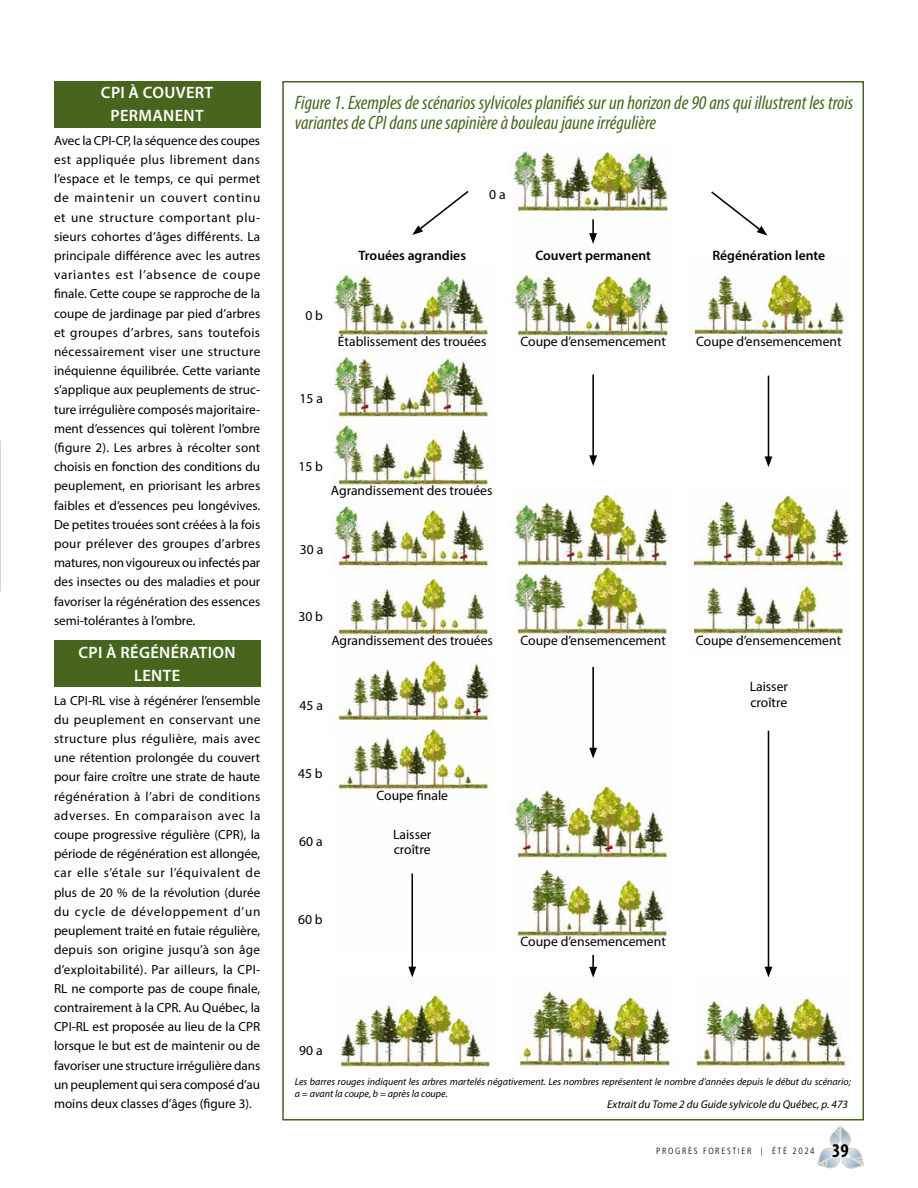
<style>
.page{position:relative;width:918px;height:1188px;background:#fff}
.page>*{position:absolute;margin:0;border:0;box-sizing:border-box;transform-origin:0 0}
.t1{font:italic condensed 19.5px/20.2px "Myriad Pro";color:#47651c}
.t2{font:600 16.5px/22.5px "Myriad Pro";letter-spacing:.02em;color:#fff;text-align:center}
.t3{font:13.65px/15.5px "Myriad Pro";color:#000}
.t4{font:600 13.65px "Myriad Pro";color:#000}
.t5{font:13.2px/19.2px "Myriad Pro";color:#000;text-align:justify}
.t6{font:italic 11.25px "Myriad Pro";color:#000}
.t7{font:italic 10.05px/12.1px "Myriad Pro";color:#000}
.t8{font:9px "Frutiger LT 47 Lt Cn";letter-spacing:.18em;color:#000}
.s1{font-family:"Myriad Pro";font-weight:700;font-stretch:condensed;font-size:19.5px}
</style>
<div class="page">
<svg style="left:818px;top:1126px;width:46px;height:42px"></svg>
<div style="left:54px;top:640px;width:207px;height:46px;background:#47651c"></div>
<div style="left:54px;top:81px;width:207px;height:46px;background:#47651c"></div>
<img style="left:339px;top:977px;width:152px;height:92px">
<img style="left:518px;top:989px;width:158px;height:80px">
<img style="left:695px;top:977px;width:152px;height:92px">
<img style="left:333px;top:504px;width:161px;height:134px">
<img style="left:509px;top:491px;width:164px;height:149px">
<img style="left:692px;top:490px;width:157px;height:145px">
<hr style="left:0;top:591px;width:1px;height:156px;background:#000">
<img style="left:333px;top:271px;width:157px;height:216px">
<img style="left:509px;top:150px;width:163px;height:190px">
<img style="left:693px;top:264px;width:154px;height:73px">
<svg style="left:412px;top:191px;width:57px;height:44px"></svg>
<svg style="left:711px;top:191px;width:56px;height:45px"></svg>
<svg style="left:589px;top:219px;width:8px;height:25px"></svg>
<hr style="left:592px;top:374px;width:2px;height:84px;background:#000">
<svg style="left:589px;top:455px;width:8px;height:11px"></svg>
<hr style="left:768px;top:376px;width:1px;height:83px;background:#000">
<svg style="left:765px;top:456px;width:7px;height:11px"></svg>
<img style="left:335px;top:660px;width:156px;height:134px">
<img style="left:509px;top:666px;width:164px;height:273px">
<hr style="left:592px;top:667px;width:2px;height:83px;background:#000">
<svg style="left:589px;top:748px;width:8px;height:11px"></svg>
<hr style="left:768px;top:731px;width:1px;height:238px;background:#000">
<svg style="left:765px;top:967px;width:7px;height:10px"></svg>
<hr style="left:411px;top:873px;width:2px;height:96px;background:#000">
<svg style="left:408px;top:967px;width:8px;height:10px"></svg>
<svg style="left:589px;top:955px;width:8px;height:23px"></svg>
<p class="t2" style="left:101px;top:81px;width:114px">CPI À COUVERT<br>PERMANENT</p>
<p class="t5" style="left:54px;top:131px;width:208px">Avec la CPI-CP, la séquence des coupes est appliquée plus librement dans l’espace et le temps, ce qui permet de maintenir un couvert continu et une structure comportant plu&shy;sieurs cohortes d’âges différents. La principale différence avec les autres variantes est l’absence de coupe finale. Cette coupe se rapproche de la coupe de jardinage par pied d’arbres et groupes d’arbres, sans toutefois nécessairement viser une structure inéquienne équilibrée. Cette variante s’applique aux peuplements de struc&shy;ture irrégulière composés majoritaire&shy;ment d’essences qui tolèrent l’ombre (figure 2). Les arbres à récolter sont choisis en fonction des conditions du peuplement, en priorisant les arbres faibles et d’essences peu longévives.<br>De petites trouées sont créées à la fois pour prélever des groupes d’arbres matures, non vigoureux ou infectés par des insectes ou des maladies et pour favoriser la régénération des essences semi-tolérantes à l’ombre.</p>
<p class="t2" style="left:79px;top:641px;width:159px">CPI À RÉGÉNÉRATION<br>LENTE</p>
<p class="t5" style="left:54px;top:690px;width:208px">La CPI-RL vise à régénérer l’ensemble du peuplement en conservant une structure plus régulière, mais avec une rétention prolongée du couvert pour faire croître une strate de haute régénération à l’abri de conditions adverses. En comparaison avec la coupe progressive régulière (CPR), la période de régénération est allongée, car elle s’étale sur l’équivalent de plus de 20 % de la révolution (durée du cycle de développement d’un peuplement traité en futaie régulière, depuis son origine jusqu’à son âge d’exploitabilité). Par ailleurs, la CPI-RL ne comporte pas de coupe finale, contrairement à la CPR. Au Québec, la CPI-RL est proposée au lieu de la CPR lorsque le but est de maintenir ou de favoriser une structure irrégulière dans un peuplement qui sera composé d’au moins deux classes d’âges (figure 3).</p>
<h1 class="t1" style="left:295px;top:92px;width:560px">Figure 1. Exemples de scénarios sylvicoles planifiés sur un horizon de 90 ans qui illustrent les trois variantes de CPI dans une sapinière à bouleau jaune irrégulière</h1>
<p class="t3" style="left:489px;top:187px;width:18px">0 a</p>
<p class="t4" style="left:358px;top:246px;width:109px">Trouées agrandies</p>
<p class="t4" style="left:535px;top:246px;width:117px">Couvert permanent</p>
<p class="t4" style="left:712px;top:246px;width:114px">Régénération lente</p>
<p class="t3" style="left:305px;top:307px;width:19px">0 b</p>
<p class="t3" style="left:338px;top:333px;width:150px">Établissement des trouées</p>
<p class="t3" style="left:520px;top:333px;width:147px">Coupe d’ensemencement</p>
<p class="t3" style="left:696px;top:333px;width:147px">Coupe d’ensemencement</p>
<p class="t3" style="left:300px;top:391px;width:25px">15 a</p>
<p class="t3" style="left:298px;top:458px;width:26px">15 b</p>
<p class="t3" style="left:331px;top:483px;width:163px">Agrandissement des trouées</p>
<p class="t3" style="left:300px;top:541px;width:25px">30 a</p>
<p class="t3" style="left:298px;top:608px;width:26px">30 b</p>
<p class="t3" style="left:300px;top:697px;width:25px">45 a</p>
<p class="t3" style="left:331px;top:632px;width:163px">Agrandissement des trouées</p>
<p class="t3" style="left:520px;top:632px;width:147px">Coupe d’ensemencement</p>
<p class="t3" style="left:696px;top:632px;width:147px">Coupe d’ensemencement</p>
<p class="t3" style="left:750px;top:679px;width:40px">Laisser croître</p>
<p class="t3" style="left:298px;top:766px;width:26px">45 b</p>
<p class="t3" style="left:299px;top:833px;width:25px">60 a</p>
<p class="t3" style="left:376px;top:788px;width:73px">Coupe finale</p>
<p class="t3" style="left:393px;top:826px;width:40px">Laisser croître</p>
<p class="t3" style="left:298px;top:911px;width:26px">60 b</p>
<p class="t3" style="left:520px;top:934px;width:147px">Coupe d’ensemencement</p>
<p class="t3" style="left:299px;top:1042px;width:25px">90 a</p>
<p class="t7" style="left:295px;top:1075px;width:557px">Les barres rouges indiquent les arbres martelés négativement. Les nombres représentent le nombre d’années depuis le début du scénario; a = avant la coupe, b = après la coupe.</p>
<p class="t6" style="left:607px;top:1097px;width:242px">Extrait du Tome 2 du Guide sylvicole du Québec, p. 473</p>
<p class="t8" style="left:656px;top:1146px;width:194px">PROGRÈS FORESTIER | ÉTÉ 2024 <span class="s1">39</span></p>
</div>
